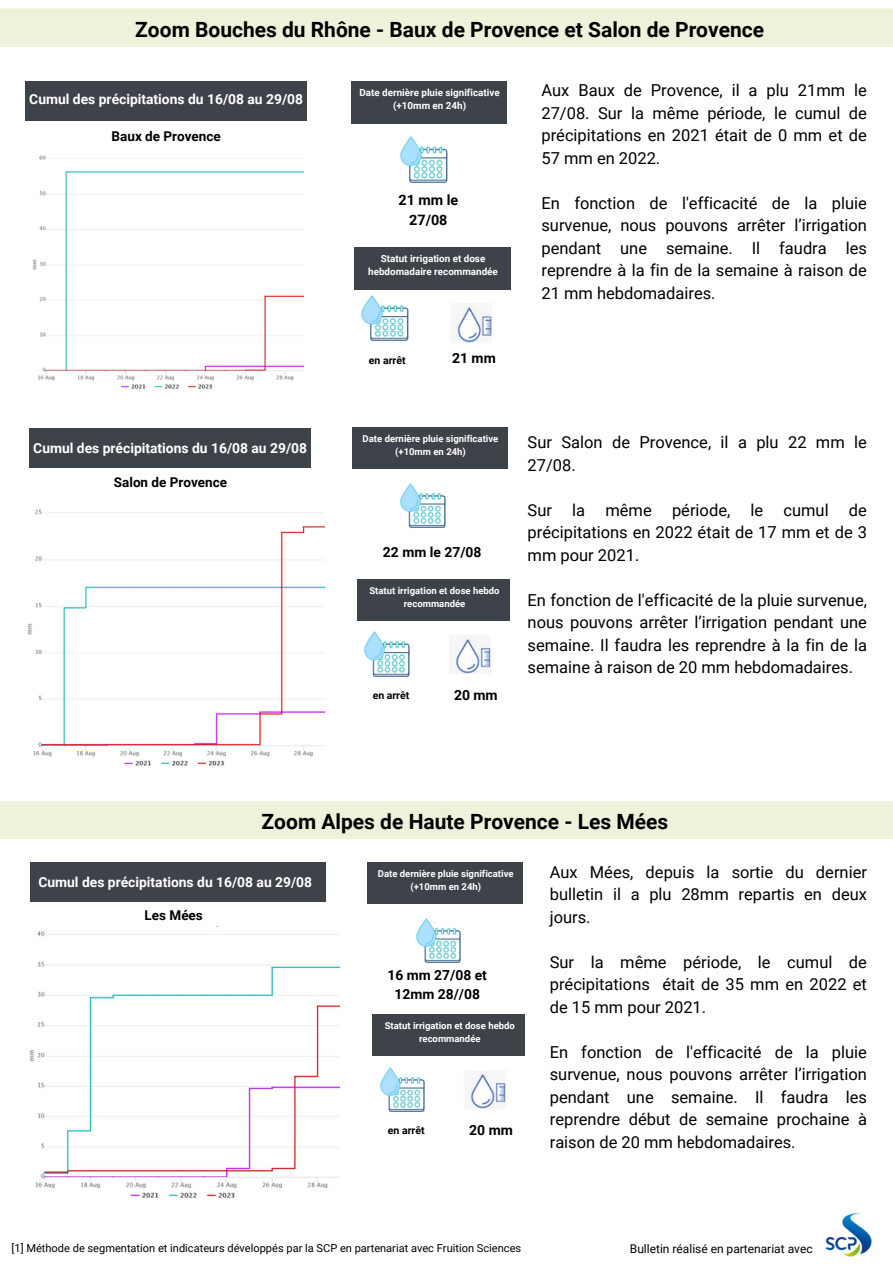
<style>
.page{position:relative;width:893px;height:1264px;background:#fff}
.page>*{position:absolute;margin:0;border:0;box-sizing:border-box;transform-origin:0 0}
.t1{font:700 21px "Roboto";color:#000}
.t2{font:16.5px/22.5px "Roboto";color:#000;text-align:justify}
.t3{font:700 14.4px/19.6px "Roboto";color:#000;text-align:center}
.t4{font:700 13.95px/19px "Roboto";color:#000;text-align:center}
.t5{font:700 13.8px "Roboto";color:#fff}
.t6{font:700 13.5px "Roboto";color:#000}
.t7{font:12px "Roboto";color:#000}
.t8{font:11.1px "Roboto";color:#000}
.t9{font:700 10.5px "Roboto";color:#000}
.t10{font:700 9.9px/13px "Roboto";color:#fff;text-align:center}
.t11{font:700 9.6px/12.8px "Roboto";color:#fff;text-align:center}
</style>
<div class="page">
<img style="left:825px;top:1212px;width:47px;height:46px">
<div style="left:0;top:14px;width:892px;height:33px;background:#ecf3da"></div>
<svg style="left:0;top:8px;width:892px;height:6px;background:#edf4dd"></svg>
<div style="left:25px;top:81px;width:282px;height:39px;background:#3e4349"></div>
<div style="left:351px;top:81px;width:155px;height:43px;background:#3e4349"></div>
<img style="left:400px;top:137px;width:48px;height:46px">
<img style="left:361px;top:295px;width:48px;height:46px">
<img style="left:456px;top:305px;width:36px;height:38px">
<div style="left:354px;top:247px;width:156px;height:42px;background:#3e4349"></div>
<div style="left:352px;top:427px;width:155px;height:42px;background:#3e4349"></div>
<img style="left:400px;top:483px;width:46px;height:45px">
<div style="left:358px;top:579px;width:151px;height:41px;background:#3e4349"></div>
<img style="left:454px;top:637px;width:37px;height:37px">
<img style="left:364px;top:632px;width:46px;height:45px">
<div style="left:29px;top:428px;width:282px;height:40px;background:#3e4349"></div>
<img style="left:33px;top:155px;width:271px;height:234px">
<img style="left:28px;top:509px;width:296px;height:257px">
<div style="left:0;top:806px;width:892px;height:32px;background:#ecf3da"></div>
<div style="left:0;top:801px;width:892px;height:5px;background:#ecf3da"></div>
<div style="left:30px;top:862px;width:295px;height:39px;background:#3e4349"></div>
<div style="left:367px;top:862px;width:155px;height:42px;background:#3e4349"></div>
<img style="left:415px;top:918px;width:46px;height:45px">
<div style="left:373px;top:1014px;width:152px;height:41px;background:#3e4349"></div>
<img style="left:469px;top:1072px;width:37px;height:37px">
<img style="left:379px;top:1067px;width:46px;height:45px">
<img style="left:30px;top:926px;width:310px;height:272px">
<p class="t1" style="left:135px;top:17px;width:630px">Zoom Bouches du Rhône - Baux de Provence et Salon de Provence</p>
<p class="t5" style="left:29px;top:91px;width:275px">Cumul des précipitations du 16/08 au 29/08</p>
<p class="t6" style="left:112px;top:129px;width:111px">Baux de Provence</p>
<p class="t10" style="left:359px;top:86px;width:142px">Date dernière pluie significative (+10mm en 24h)</p>
<p class="t3" style="left:398px;top:190px;width:61px">21 mm le<br>27/08</p>
<p class="t10" style="left:368px;top:252px;width:131px">Statut irrigation et dose hebdomadaire recommandée</p>
<p class="t9" style="left:369px;top:354px;width:38px">en arrêt</p>
<p class="t4" style="left:452px;top:349px;width:45px">21 mm</p>
<p class="t2" style="left:541px;top:79px;width:327px">Aux Baux de Provence, il a plu 21mm le 27/08. Sur la même période, le cumul de précipitations en 2021 était de 0 mm et de 57 mm en 2022.</p>
<p class="t2" style="left:541px;top:192px;width:327px">En fonction de l'efficacité de la pluie survenue, nous pouvons arrêter l’irrigation pendant une semaine. Il faudra les reprendre à la fin de la semaine à raison de 21 mm hebdomadaires.</p>
<p class="t11" style="left:362px;top:432px;width:137px">Date dernière pluie significative (+10mm en 24h)</p>
<p class="t5" style="left:33px;top:440px;width:275px">Cumul des précipitations du 16/08 au 29/08</p>
<p class="t2" style="left:527px;top:431px;width:341px">Sur Salon de Provence, il a plu 22 mm le<br>27/08.</p>
<p class="t2" style="left:527px;top:499px;width:341px">Sur la même période, le cumul de précipitations en 2022 était de 17 mm et de 3 mm pour 2021.</p>
<p class="t2" style="left:527px;top:588px;width:341px">En fonction de l'efficacité de la pluie survenue, nous pouvons arrêter l’irrigation pendant une semaine. Il faudra les reprendre à la fin de la semaine à raison de 20 mm hebdomadaires.</p>
<p class="t6" style="left:114px;top:474px;width:115px">Salon de Provence</p>
<p class="t4" style="left:383px;top:543px;width:100px">22 mm le 27/08</p>
<p class="t11" style="left:369px;top:584px;width:132px">Statut irrigation et dose hebdo recommandée</p>
<p class="t9" style="left:372px;top:689px;width:38px">en arrêt</p>
<p class="t4" style="left:454px;top:685px;width:45px">20 mm</p>
<p class="t1" style="left:261px;top:809px;width:408px">Zoom Alpes de Haute Provence - Les Mées</p>
<p class="t5" style="left:67px;top:872px;width:198px">Précipitations P2 14/03 - 24/04</p>
<p class="t11" style="left:378px;top:867px;width:137px">Date dernière pluie significative (+10mm en 24h)</p>
<p class="t5" style="left:38px;top:873px;width:275px">Cumul des précipitations du 16/08 au 29/08</p>
<p class="t6" style="left:145px;top:908px;width:60px">Les Mées</p>
<p class="t4" style="left:387px;top:965px;width:101px">16 mm 27/08 et<br>12mm 28//08</p>
<p class="t11" style="left:384px;top:1019px;width:132px">Statut irrigation et dose hebdo recommandée</p>
<p class="t9" style="left:388px;top:1124px;width:38px">en arrêt</p>
<p class="t4" style="left:469px;top:1120px;width:45px">20 mm</p>
<p class="t2" style="left:549px;top:860px;width:319px">Aux Mées, depuis la sortie du dernier bulletin il a plu 28mm repartis en deux jours.</p>
<p class="t2" style="left:549px;top:950px;width:319px">Sur la même période, le cumul de précipitations était de 35 mm en 2022 et de 15 mm pour 2021.</p>
<p class="t2" style="left:549px;top:1040px;width:319px">En fonction de l'efficacité de la pluie survenue, nous pouvons arrêter l’irrigation pendant une semaine. Il faudra les reprendre début de semaine prochaine à raison de 20 mm hebdomadaires.</p>
<p class="t8" style="left:12px;top:1241px;width:511px">[1] Méthode de segmentation et indicateurs développés par la SCP en partenariat avec Fruition Sciences</p>
<p class="t7" style="left:630px;top:1241px;width:184px">Bulletin réalisé en partenariat avec</p>
</div>
